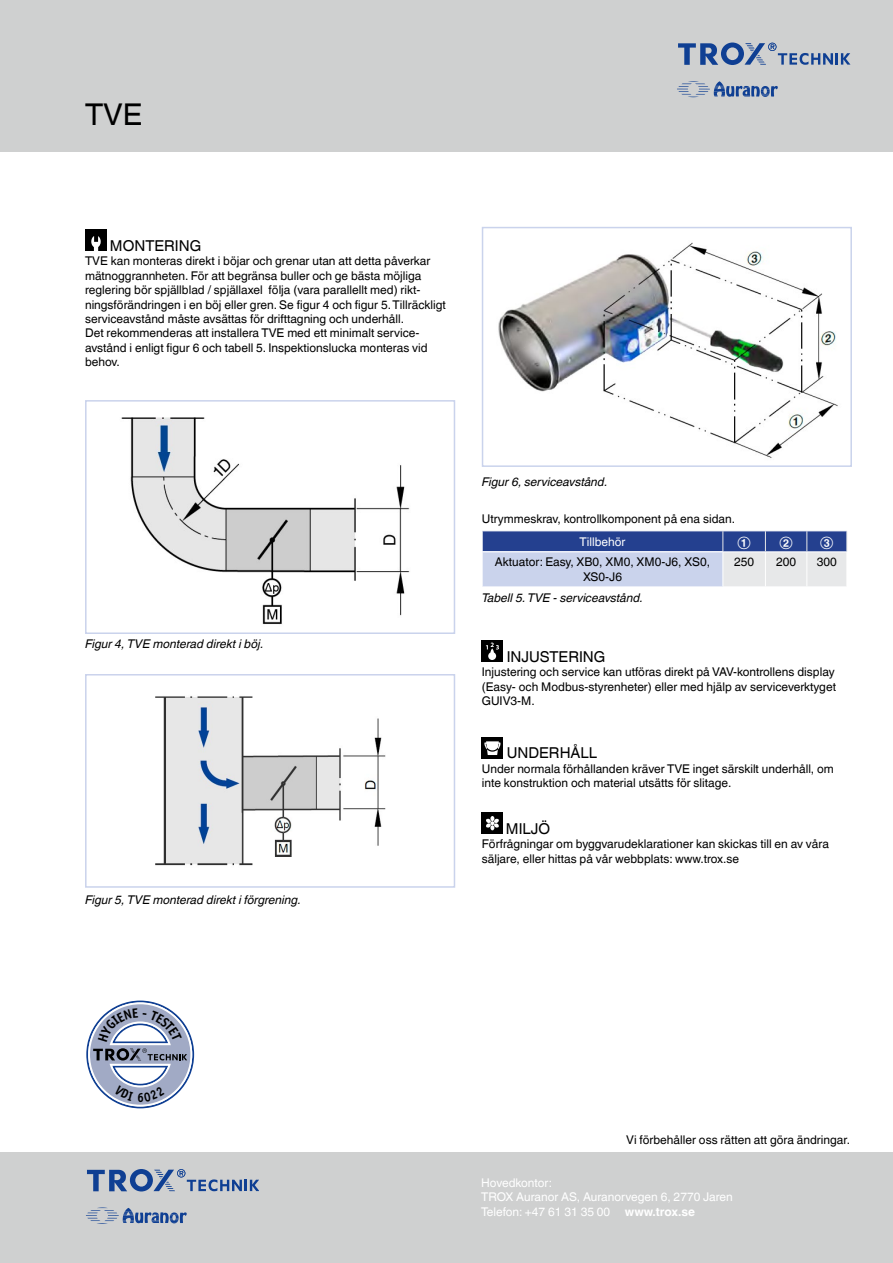
<style>
.page{position:relative;width:893px;height:1263px;background:#fff}
.page>*{position:absolute;margin:0;border:0;box-sizing:border-box;transform-origin:0 0}
.t1{font:30px "TROX Helvetica";color:#000}
.t2{font:15px "TROX Helvetica";color:#000}
.t3{font:12px/14.4px "TROX Helvetica";color:#000}
.t4{font:italic 12px "TROX Helvetica";color:#000}
.t5{font:12px/14.4px "TROX Helvetica";color:#fff}
.s1{font-weight:700}
</style>
<div class="page">
<div style="left:0;top:0;width:893px;height:152px;background:#cfd0d0"></div>
<div style="left:482px;top:641px;width:21px;height:21px;background:#000"></div>
<div style="left:488px;top:652px;width:8px;height:8px;background:#fff;border-radius:50%"></div>
<svg style="left:486px;top:643px;width:13px;height:12px"></svg>
<div style="left:482px;top:737px;width:21px;height:21px;background:#000"></div>
<svg style="left:484px;top:741px;width:16px;height:14px"></svg>
<div style="left:482px;top:812px;width:21px;height:22px;background:#000"></div>
<svg style="left:486px;top:816px;width:13px;height:14px"></svg>
<div style="left:85px;top:230px;width:21px;height:21px;background:#000"></div>
<svg style="left:91px;top:236px;width:10px;height:15px"></svg>
<img style="left:121px;top:417px;width:289px;height:208px">
<div style="left:85px;top:400px;width:370px;height:234px;border:2px solid #cad3ec"></div>
<img style="left:498px;top:242px;width:340px;height:216px">
<div style="left:482px;top:227px;width:370px;height:240px;border:2px solid #cad3ec"></div>
<svg style="left:677px;top:81px;width:101px;height:17px"></svg>
<svg style="left:678px;top:43px;width:172px;height:22px"></svg>
<div style="left:0;top:1152px;width:893px;height:111px;background:#cfd0d0"></div>
<svg style="left:86px;top:1207px;width:101px;height:17px"></svg>
<svg style="left:87px;top:1170px;width:172px;height:21px"></svg>
<img style="left:155px;top:696px;width:231px;height:170px">
<div style="left:85px;top:674px;width:370px;height:214px;border:2px solid #cad3ec"></div>
<svg style="left:482px;top:531px;width:365px;height:55px;background:#94a2c9"></svg>
<hr style="left:482px;top:551px;width:241px;height:1px;background:#fff">
<hr style="left:723px;top:551px;width:42px;height:1px;background:#fff">
<hr style="left:765px;top:551px;width:42px;height:1px;background:#fff">
<hr style="left:807px;top:551px;width:40px;height:1px;background:#fff">
<hr style="left:482px;top:552px;width:1px;height:34px;background:#fff">
<hr style="left:722px;top:552px;width:1px;height:34px;background:#fff">
<hr style="left:765px;top:552px;width:1px;height:34px;background:#fff">
<hr style="left:806px;top:552px;width:1px;height:34px;background:#fff">
<hr style="left:846px;top:552px;width:1px;height:34px;background:#fff">
<svg style="left:86px;top:1000px;width:108px;height:108px"></svg>
<h1 class="t1" style="left:85px;top:97px;width:59px">TVE</h1>
<p class="t2" style="left:110px;top:237px;width:93px">MONTERING</p>
<p class="t3" style="left:85px;top:254px;width:362px">TVE kan monteras direkt i böjar och grenar utan att detta påverkar mätnoggrannheten. För att begränsa buller och ge bästa möjliga reglering bör spjällblad / spjällaxel följa (vara parallellt med) rikt&shy;ningsförändringen i en böj eller gren. Se figur 4 och figur 5. Tillräckligt serviceavstånd måste avsättas för drifttagning och underhåll.<br>Det rekommenderas att installera TVE med ett minimalt service&shy;avstånd i enligt figur 6 och tabell 5. Inspektionslucka monteras vid behov.</p>
<p class="t4" style="left:85px;top:637px;width:180px">Figur 4, TVE monterad direkt i böj.</p>
<p class="t4" style="left:85px;top:893px;width:218px">Figur 5, TVE monterad direkt i förgrening.</p>
<p class="t4" style="left:482px;top:475px;width:127px">Figur 6, serviceavstånd.</p>
<p class="t3" style="left:482px;top:511px;width:255px">Utrymmeskrav, kontrollkomponent på ena sidan.</p>
<p class="t5" style="left:580px;top:534px;width:47px">Tillbehör</p>
<p class="t5" style="left:737px;top:534px;width:15px">①</p>
<p class="t5" style="left:779px;top:534px;width:15px">②</p>
<p class="t5" style="left:820px;top:534px;width:15px">③</p>
<p class="t3" style="left:495px;top:555px;width:217px;text-align:center">Aktuator: Easy, XB0, XM0, XM0-J6, XS0,<br>XS0-J6</p>
<p class="t3" style="left:734px;top:555px;width:22px">250</p>
<p class="t3" style="left:776px;top:555px;width:22px">200</p>
<p class="t3" style="left:817px;top:555px;width:22px">300</p>
<p class="t4" style="left:482px;top:591px;width:163px">Tabell 5. TVE - serviceavstånd.</p>
<p class="t2" style="left:507px;top:648px;width:100px">INJUSTERING</p>
<p class="t3" style="left:482px;top:665px;width:356px;text-align:justify">Injustering och service kan utföras direkt på VAV-kontrollens display (Easy- och Modbus-styrenheter) eller med hjälp av serviceverktyget GUIV3-M.</p>
<p class="t2" style="left:507px;top:744px;width:92px">UNDERHÅLL</p>
<p class="t3" style="left:482px;top:761px;width:354px">Under normala förhållanden kräver TVE inget särskilt underhåll, om inte konstruktion och material utsätts för slitage.</p>
<p class="t2" style="left:506px;top:820px;width:46px">MILJÖ</p>
<p class="t3" style="left:482px;top:837px;width:349px">Förfrågningar om byggvarudeklarationer kan skickas till en av våra säljare, eller hittas på vår webbplats: www.trox.se</p>
<p class="t3" style="left:626px;top:1133px;width:225px">Vi förbehåller oss rätten att göra ändringar.</p>
<p class="t5" style="left:481px;top:1176px;width:253px">Hovedkontor:<br>TROX Auranor AS, Auranorvegen 6, 2770 Jaren<br>Telefon: +47 61 31 35 00 <span class="s1">www.trox.se</span></p>
</div>
